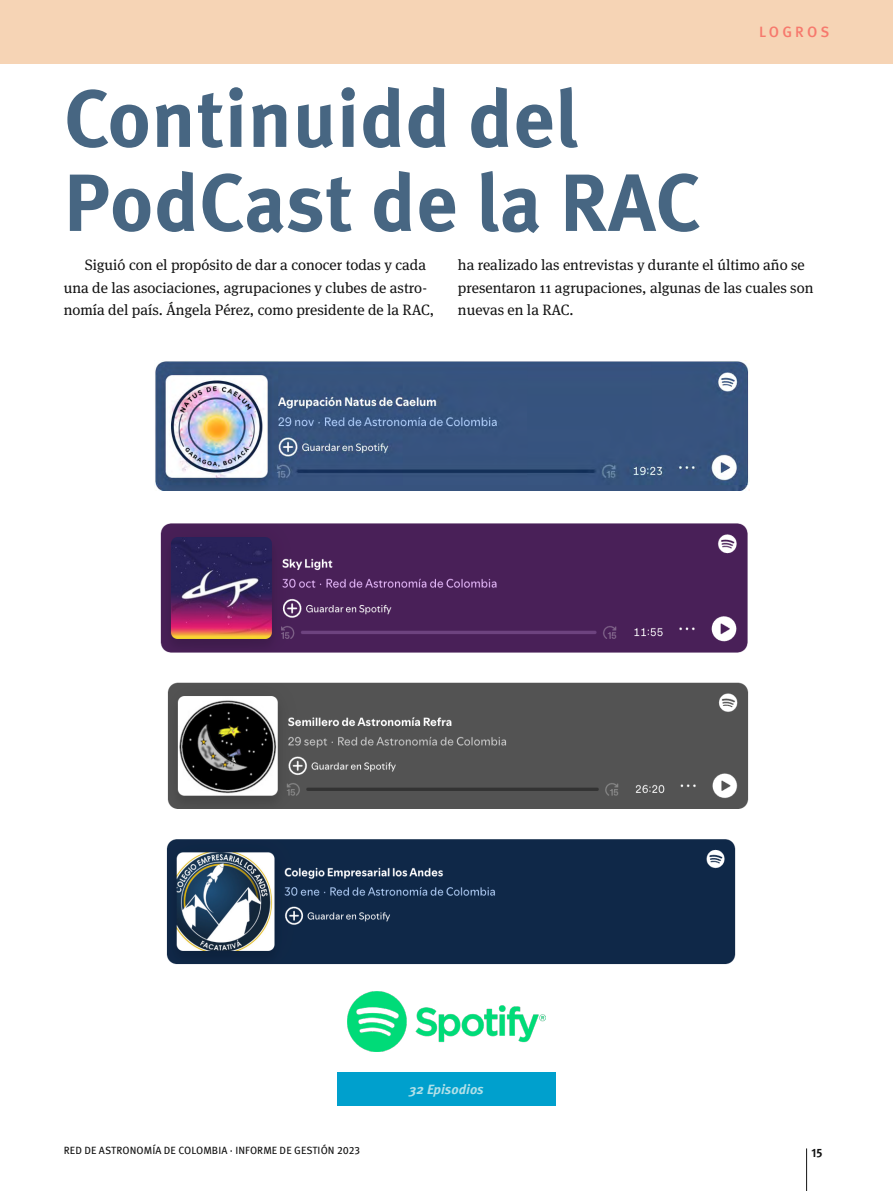
<style>
.page{position:relative;width:893px;height:1191px;background:#fff}
.page>*{position:absolute;margin:0;border:0;box-sizing:border-box;transform-origin:0 0}
.t1{font:700 81px/84px "Meta Pro";color:#476682}
.t2{font:15px/22.5px "Meta Serif Pro";color:#121212}
.t3{font:500 15px "Meta Pro";letter-spacing:.21em;color:#f6796d}
.t4{font:italic 700 13.5px "Meta Pro";color:#b1e0e8}
.t5{font:700 12px "Meta Pro";color:#121212}
.t6{font:10.5px "Meta Pro";letter-spacing:.01em;color:#121212}
</style>
<div class="page">
<hr style="left:806px;top:1148px;width:1px;height:43px;background:#121212">
<div style="left:0;top:0;width:893px;height:64px;background:#f6d4b5"></div>
<div style="left:337px;top:1072px;width:219px;height:33px;background:#00a0cd"></div>
<img style="left:348px;top:991px;width:198px;height:60px">
<img style="left:155px;top:361px;width:594px;height:130px">
<img style="left:160px;top:523px;width:588px;height:130px">
<img style="left:167px;top:682px;width:582px;height:127px">
<img style="left:167px;top:839px;width:569px;height:125px">
<p class="t3" style="left:759px;top:21px;width:72px">LOGROS</p>
<h1 class="t1" style="left:64px;top:72px;width:639px">Continuidd del<br>PodCast de la RAC</h1>
<p class="t2" style="left:64px;top:253px;width:372px;text-indent:21px">Siguió con el propósito de dar a conocer todas y cada una de las asociaciones, agrupaciones y clubes de astro&shy;nomía del país. Ángela Pérez, como presidente de la RAC,</p>
<p class="t2" style="left:458px;top:253px;width:357px">ha realizado las entrevistas y durante el último año se presentaron 11 agrupaciones, algunas de las cuales son nuevas en la RAC.</p>
<p class="t4" style="left:409px;top:1078px;width:76px">32 Episodios</p>
<p class="t6" style="left:64px;top:1142px;width:298px">RED DE ASTRONOMÍA DE COLOMBIA · INFORME DE GESTIÓN 2023</p>
<p class="t5" style="left:811px;top:1143px;width:13px">15</p>
</div>
